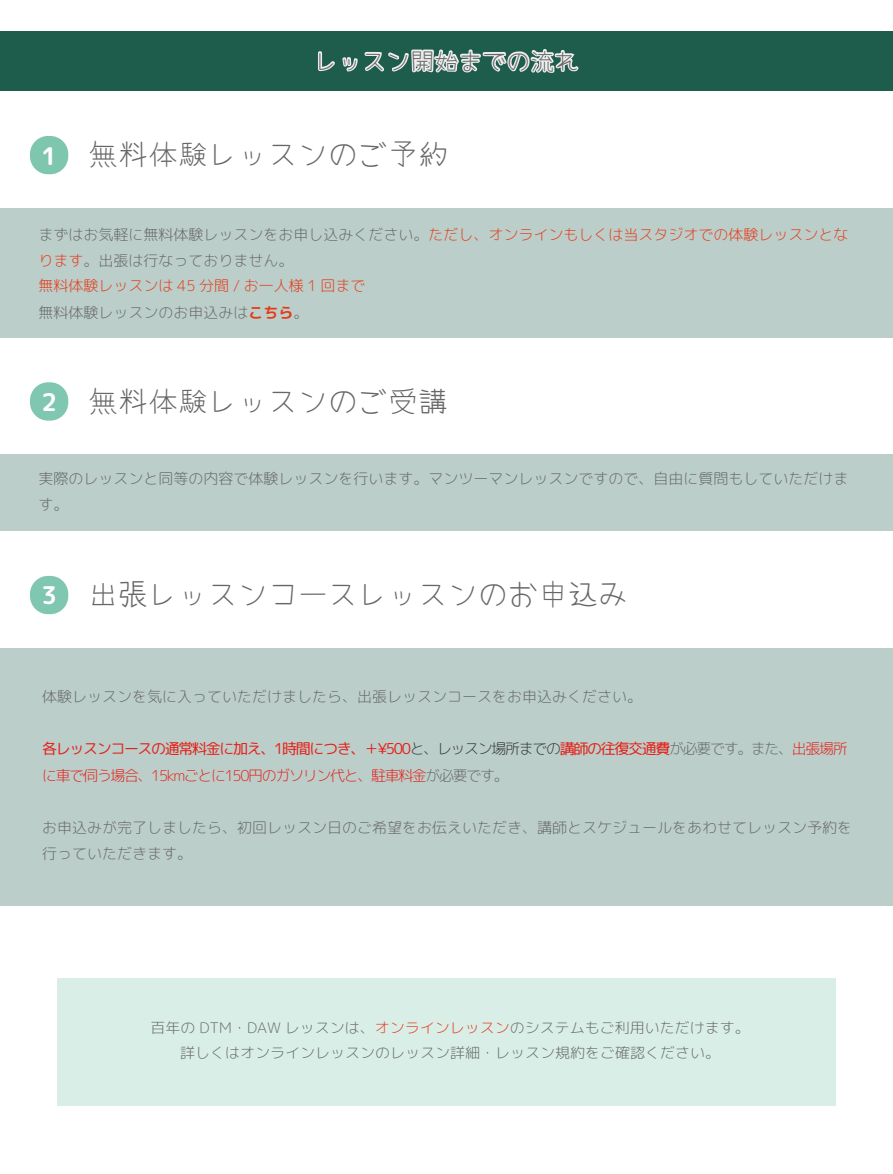
<style>
.page{position:relative;width:893px;height:1174px;background:#fff}
.page>*{position:absolute;margin:0;border:0;box-sizing:border-box;transform-origin:0 0}
.t1{font:30px "Yomogi Font";color:#676767}
.t2{font:24px "Yomogi Font";color:#676767}
.t3{font:15px/26.2px "rounded mgenplus 1 p light";color:#676767}
.t4{font:15px/25.8px "rounded mgenplus 1 p light";color:#e73817}
.t5{font:15px "rounded mgenplus 1 p regular";letter-spacing:-.09em;color:#e61f19}
.t6{font:15px "rounded mgenplus 1 p light";letter-spacing:-.09em;color:#e61f19}
.t7{font:14.55px/25.3px "rounded mgenplus 1 p light";color:#676767;text-align:center}
.s1{font-family:"rounded mgenplus 1 p bold";font-size:24.3px;color:#fff}
.s2{color:#676767}
.s3{font-family:"rounded mgenplus 1 p bold";color:#e73817}
.s4{font-family:"rounded mgenplus 1 p light";color:#323333}
.s5{font-family:"rounded mgenplus 1 p light";color:#676867}
.s6{font-family:"rounded mgenplus 1 p light"}
.s7{color:#676867}
.s8{color:#e73817}
</style>
<div class="page">
<div style="left:0;top:31px;width:893px;height:60px;background:#1e5c4b"></div>
<svg style="left:318px;top:49px;width:260px;height:24px"></svg>
<div style="left:0;top:208px;width:893px;height:129px;background:#bbcec9"></div>
<div style="left:0;top:454px;width:893px;height:77px;background:#bbcec9"></div>
<div style="left:0;top:648px;width:893px;height:257px;background:#bbcec9"></div>
<div style="left:57px;top:977px;width:778px;height:128px;background:#d8eee7"></div>
<div style="left:30px;top:136px;width:38px;height:38px;background:#7ec6ad;border-radius:18px"></div>
<div style="left:30px;top:382px;width:38px;height:38px;background:#7fc7b1;border-radius:18px"></div>
<div style="left:30px;top:576px;width:38px;height:38px;background:#7fc7b1;border-radius:18px"></div>
<h2 class="t2" style="left:314px;top:49px;width:265px">レッスン開始までの流れ</h2>
<h1 class="t1" style="left:41px;top:139px;width:408px"><span class="s1">1</span> 無料体験レッスンのご予約</h1>
<p class="t4" style="left:38px;top:221px;width:812px"><span class="s2">まずはお気軽に無料体験レッスンをお申し込みください。</span>ただし、オンラインもしくは当スタジオでの体験レッスンとなります<span class="s2">。出張は行なっておりません。<br></span>無料体験レッスンは 45 分間 / お一人様 1 回まで</p>
<p class="t3" style="left:38px;top:300px;width:271px">無料体験レッスンのお申込みは<span class="s3">こちら</span>。</p>
<h1 class="t1" style="left:41px;top:385px;width:408px"><span class="s1">2</span> 無料体験レッスンのご受講</h1>
<p class="t3" style="left:38px;top:465px;width:812px">実際のレッスンと同等の内容で体験レッスンを行います。マンツーマンレッスンですので、自由に質問もしていただけます。</p>
<h1 class="t1" style="left:41px;top:579px;width:588px"><span class="s1">3</span> 出張レッスンコースレッスンのお申込み</h1>
<p class="t3" style="left:42px;top:683px;width:602px">体験レッスンを気に入っていただけましたら、出張レッスンコースをお申込みください。</p>
<p class="t5" style="left:42px;top:738px;width:807px">各レッスンコースの通常料金に加え、1時間につき、＋¥500<span class="s4">と、レッスン場所までの</span>講師の往復交通費<span class="s5">が必要です。また、</span><span class="s6">出張場所</span></p>
<p class="t6" style="left:42px;top:764px;width:468px">に車で伺う場合、15kmごとに150円のガソリン代と、駐車料金<span class="s7">が必要です。</span></p>
<p class="t3" style="left:42px;top:814px;width:811px">お申込みが完了しましたら、初回レッスン日のご希望をお伝えいただき、講師とスケジュールをあわせてレッスン予約を行っていただきます。</p>
<p class="t7" style="left:151px;top:1014px;width:601px">百年の DTM・DAW レッスンは、<span class="s8">オンラインレッスン</span>のシステムもご利用いただけます。詳しくはオンラインレッスンのレッスン詳細・レッスン規約をご確認ください。</p>
</div>
